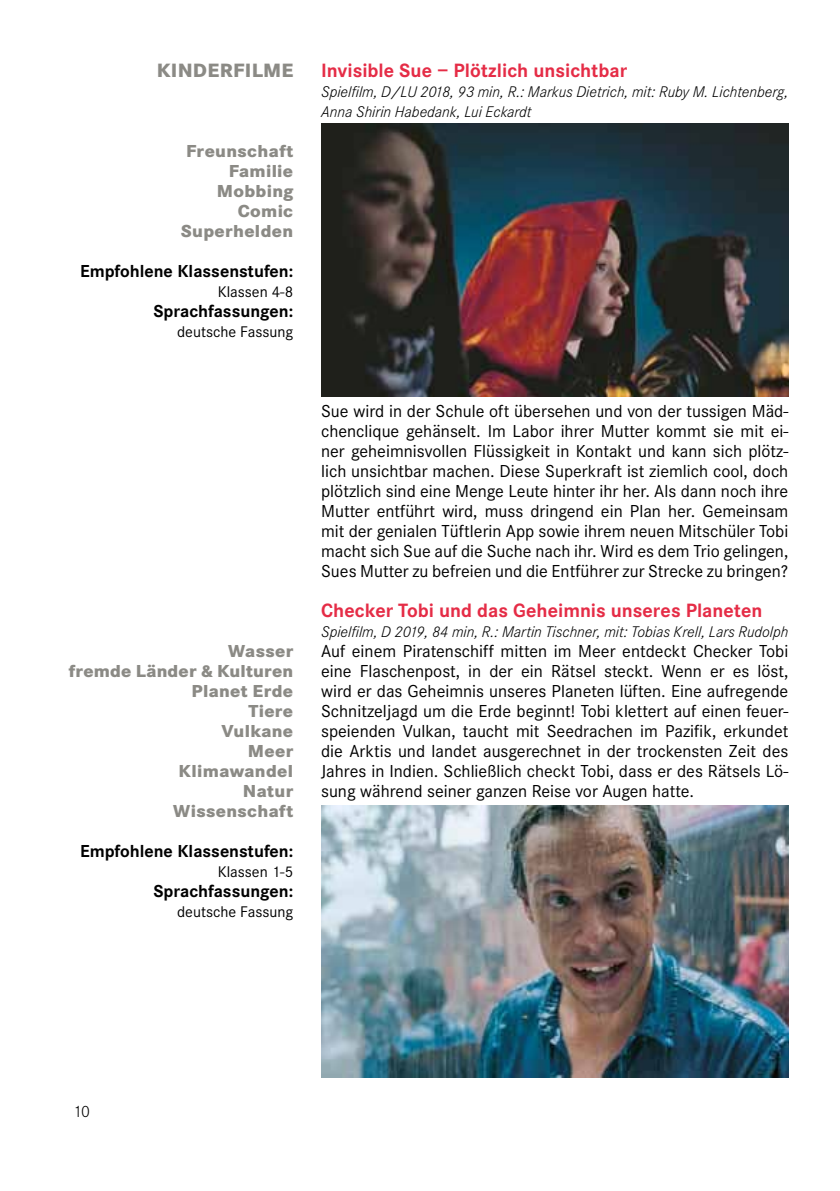
<style>
.page{position:relative;width:840px;height:1191px;background:#fff}
.page>*{position:absolute;margin:0;border:0;box-sizing:border-box;transform-origin:0 0}
.t1{font:700 20px "Corporate S";color:#e52c46}
.t2{font:800 20px "Corporate S";color:#8b8a85}
.t3{font:18px/20px "Corporate S";color:#000;text-align:justify}
.t4{font:800 18px/20px "Corporate S";letter-spacing:.02em;color:#8b8a85;text-align:right}
.t5{font:700 18px "Corporate S";color:#000}
.t6{font:300 17px "Corporate S";color:#000}
.t7{font:italic 300 16px/20px "Corporate S";color:#000}
.t8{font:16px "Corporate S";color:#000}
</style>
<div class="page">
<img style="left:321px;top:805px;width:467px;height:272px">
<img style="left:321px;top:124px;width:467px;height:272px">
<p class="t2" style="left:157px;top:58px;width:64px">Kin derfilme</p>
<p class="t4" style="left:181px;top:141px;width:114px">Freunschaft<br>Familie<br>Mobbing<br>Comic<br>Superhelden</p>
<p class="t5" style="left:80px;top:260px;width:214px">Empfohlene Klassenstufen:</p>
<p class="t8" style="left:218px;top:283px;width:77px">Klassen 4-8</p>
<p class="t5" style="left:153px;top:300px;width:141px">Sprachfassungen:</p>
<p class="t8" style="left:177px;top:323px;width:117px">deutsche Fassung</p>
<p class="t4" style="left:69px;top:641px;width:226px">Wasser<br>fremde Länder &amp; Kulturen<br>Planet Erde<br>Tiere<br>Vulkane<br>Meer<br>Klimawandel<br>Natur<br>Wissenschaft</p>
<p class="t5" style="left:80px;top:840px;width:214px">Empfohlene Klassenstufen:</p>
<p class="t8" style="left:218px;top:863px;width:77px">Klassen 1-5</p>
<p class="t5" style="left:153px;top:880px;width:141px">Sprachfassungen:</p>
<p class="t8" style="left:177px;top:903px;width:117px">deutsche Fassung</p>
<p class="t1" style="left:321px;top:59px;width:307px">Invisible Sue – Plötzlich unsichtbar</p>
<p class="t7" style="left:321px;top:82px;width:468px">Spielfilm, D/LU 2018, 93 min, R.: Markus Dietrich, mit: Ruby M. Lichtenberg,<br>Anna Shirin Habedank, Lui Eckardt</p>
<p class="t3" style="left:321px;top:401px;width:468px">Sue wird in der Schule oft übersehen und von der tussigen Mäd&shy;chenclique gehänselt. Im Labor ihrer Mutter kommt sie mit ei&shy;ner geheimnisvollen Flüssigkeit in Kontakt und kann sich plötz&shy;lich unsichtbar machen. Diese Superkraft ist ziemlich cool, doch plötzlich sind eine Menge Leute hinter ihr her. Als dann noch ihre Mutter entführt wird, muss dringend ein Plan her. Gemeinsam mit der genialen Tüftlerin App sowie ihrem neuen Mitschüler Tobi macht sich Sue auf die Suche nach ihr. Wird es dem Trio gelingen, Sues Mutter zu befreien und die Entführer zur Strecke zu bringen?</p>
<p class="t1" style="left:321px;top:599px;width:442px">Checker Tobi und das Geheimnis unseres Planeten</p>
<p class="t7" style="left:321px;top:622px;width:468px">Spielfilm, D 2019, 84 min, R.: Martin Tischner, mit: Tobias Krell, Lars Rudolph</p>
<p class="t3" style="left:321px;top:641px;width:468px">Auf einem Piratenschiff mitten im Meer entdeckt Checker Tobi eine Flaschenpost, in der ein Rätsel steckt. Wenn er es löst, wird er das Geheimnis unseres Planeten lüften. Eine aufregende Schnitzeljagd um die Erde beginnt! Tobi klettert auf einen feuer&shy;speienden Vulkan, taucht mit Seedrachen im Pazifik, erkundet die Arktis und landet ausgerechnet in der trockensten Zeit des Jahres in Indien. Schließlich checkt Tobi, dass er des Rätsels Lö&shy;sung während seiner ganzen Reise vor Augen hatte.</p>
<p class="t6" style="left:74px;top:1102px;width:18px">10</p>
</div>
